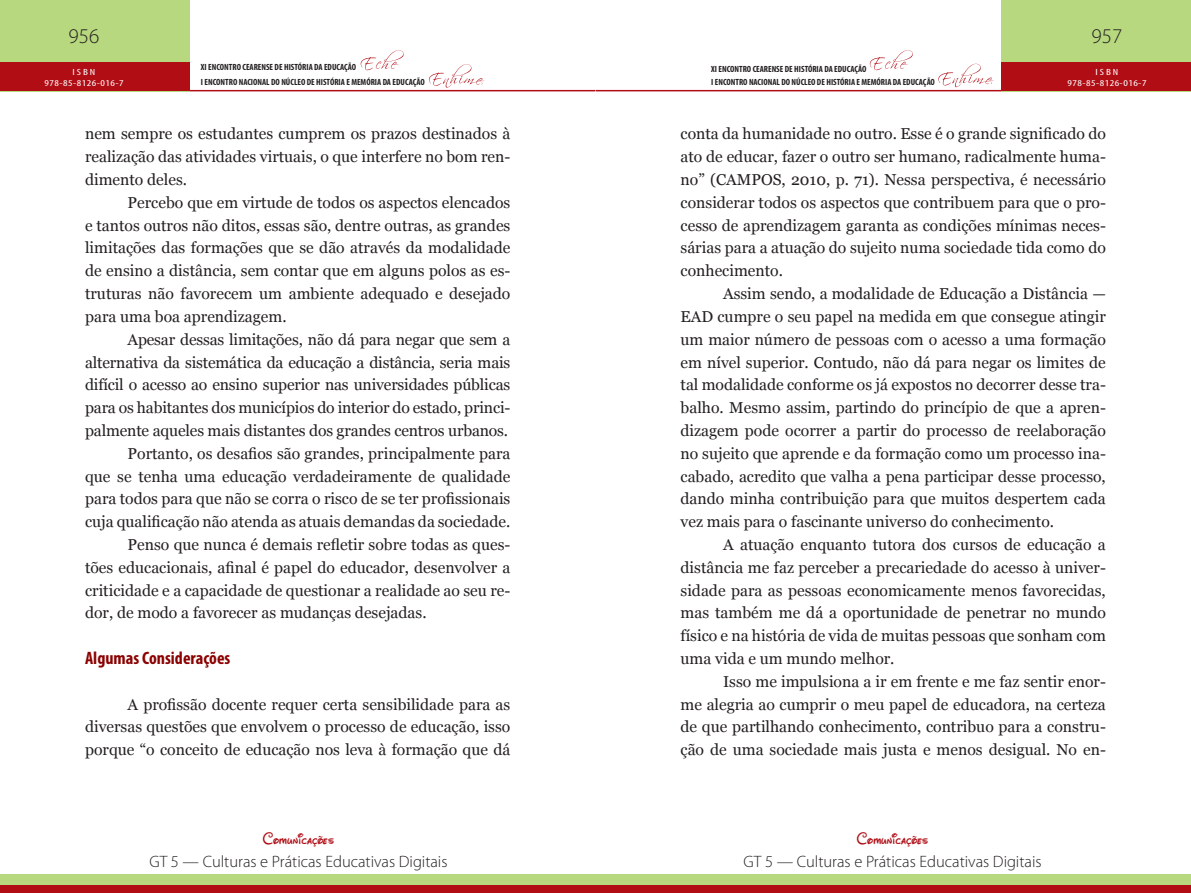
<style>
.page{position:relative;width:1191px;height:893px;background:#fff}
.page>*{position:absolute;margin:0;border:0;box-sizing:border-box;transform-origin:0 0}
.t1{font:300 21px "Myriad Pro";color:#231f20}
.TÍTULO_02{font:700 condensed 18px "Myriad Pro";color:#8b0202}
.t2{font:300 16.5px "Myriad Pro";color:#231f20}
.t3{font:16.5px "Waltograph";letter-spacing:.01em;color:#b00d15}
.t4{font:15.75px/22.8px "Georgia";color:#231f20;text-align:justify}
.t5{font:700 condensed 9px/15px "Myriad Pro";color:#231f20}
.t6{font:condensed 9px/10.8px "Myriad Pro";letter-spacing:.04em;color:#fff;text-align:center;scale:1.3 1}
</style>
<div class="page">
<hr style="left:189px;top:90px;width:406px;height:1px;background:#b00d15">
<hr style="left:595px;top:90px;width:407px;height:1px;background:#b00d15">
<div style="left:0;top:0;width:189px;height:91px;background:#b7d87e"></div>
<div style="left:1001px;top:0;width:190px;height:91px;background:#b7d87e"></div>
<div style="left:0;top:63px;width:189px;height:28px;background:#b00d15"></div>
<div style="left:1001px;top:63px;width:190px;height:28px;background:#b00d15"></div>
<svg style="left:361px;top:50px;width:43px;height:20px"></svg>
<svg style="left:869px;top:50px;width:43px;height:20px"></svg>
<svg style="left:429px;top:64px;width:55px;height:24px"></svg>
<svg style="left:938px;top:64px;width:55px;height:23px"></svg>
<div style="left:0;top:874px;width:595px;height:19px;background:#b7d87e"></div>
<div style="left:595px;top:874px;width:596px;height:19px;background:#b7d87e"></div>
<div style="left:0;top:885px;width:595px;height:8px;background:#b00d15"></div>
<div style="left:595px;top:885px;width:596px;height:8px;background:#b00d15"></div>
<h1 class="t1" style="left:69px;top:24px;width:32px">956</h1>
<h1 class="t1" style="left:1091px;top:24px;width:32px">957</h1>
<p class="t5" style="left:201px;top:60px;width:225px">XI ENCONTRO CEARENSE DE HISTÓRIA DA EDUCAÇÃO<br>I ENCONTRO NACIONAL DO NÚCLEO DE HISTÓRIA E MEMÓRIA DA EDUCAÇÃO</p>
<p class="t5" style="left:711px;top:62px;width:225px;line-height:13.2px">XI ENCONTRO CEARENSE DE HISTÓRIA DA EDUCAÇÃO<br>I ENCONTRO NACIONAL DO NÚCLEO DE HISTÓRIA E MEMÓRIA DA EDUCAÇÃO</p>
<p class="t6" style="left:44px;top:66px;width:62px">ISBN<br>978-85-8126-016-7</p>
<p class="t6" style="left:1067px;top:66px;width:62px">ISBN<br>978-85-8126-016-7</p>
<p class="t4" style="left:85px;top:123px;width:427px">nem sempre os estudantes cumprem os prazos destinados à realização das atividades virtuais, o que interfere no bom ren&shy;dimento deles.</p>
<p class="t4" style="left:85px;top:191px;width:427px;text-indent:43px">Percebo que em virtude de todos os aspectos elencados e tantos outros não ditos, essas são, dentre outras, as grandes limitações das formações que se dão através da modalidade de ensino a distância, sem contar que em alguns polos as es&shy;truturas não favorecem um ambiente adequado e desejado para uma boa aprendizagem.</p>
<p class="t4" style="left:85px;top:328px;width:427px;text-indent:43px">Apesar dessas limitações, não dá para negar que sem a alternativa da sistemática da educação a distância, seria mais difícil o acesso ao ensino superior nas universidades públicas para os habitantes dos municípios do interior do estado, princi&shy;palmente aqueles mais distantes dos grandes centros urbanos.</p>
<p class="t4" style="left:85px;top:442px;width:427px;text-indent:43px">Portanto, os desafios são grandes, principalmente para que se tenha uma educação verdadeiramente de qualidade para todos para que não se corra o risco de se ter profissionais cuja qualificação não atenda as atuais demandas da sociedade.</p>
<p class="t4" style="left:85px;top:533px;width:427px;text-indent:43px">Penso que nunca é demais refletir sobre todas as ques&shy;tões educacionais, afinal é papel do educador, desenvolver a criticidade e a capacidade de questionar a realidade ao seu re&shy;dor, de modo a favorecer as mudanças desejadas.</p>
<p class="TÍTULO_02" style="left:85px;top:647px;width:147px">Algumas Considerações</p>
<p class="t4" style="left:85px;top:693px;width:427px;text-indent:43px">A profissão docente requer certa sensibilidade para as diversas questões que envolvem o processo de educação, isso porque “o conceito de educação nos leva à formação que dá</p>
<p class="t3" style="left:263px;top:826px;width:73px">Comunicações</p>
<p class="t2" style="left:149px;top:852px;width:300px">GT 5 — Culturas e Práticas Educativas Digitais</p>
<p class="t4" style="left:680px;top:123px;width:427px">conta da humanidade no outro. Esse é o grande significado do ato de educar, fazer o outro ser humano, radicalmente huma&shy;no” (CAMPOS, 2010, p. 71). Nessa perspectiva, é necessário considerar todos os aspectos que contribuem para que o pro&shy;cesso de aprendizagem garanta as condições mínimas neces&shy;sárias para a atuação do sujeito numa sociedade tida como do conhecimento.</p>
<p class="t4" style="left:680px;top:283px;width:427px;text-indent:43px">Assim sendo, a modalidade de Educação a Distância — EAD cumpre o seu papel na medida em que consegue atingir um maior número de pessoas com o acesso a uma formação em nível superior. Contudo, não dá para negar os limites de tal modalidade conforme os já expostos no decorrer desse tra&shy;balho. Mesmo assim, partindo do princípio de que a apren&shy;dizagem pode ocorrer a partir do processo de reelaboração no sujeito que aprende e da formação como um processo ina&shy;cabado, acredito que valha a pena participar desse processo, dando minha contribuição para que muitos despertem cada vez mais para o fascinante universo do conhecimento.</p>
<p class="t4" style="left:680px;top:533px;width:427px;text-indent:43px">A atuação enquanto tutora dos cursos de educação a distância me faz perceber a precariedade do acesso à univer&shy;sidade para as pessoas economicamente menos favorecidas, mas também me dá a oportunidade de penetrar no mundo físico e na história de vida de muitas pessoas que sonham com uma vida e um mundo melhor.</p>
<p class="t4" style="left:680px;top:670px;width:427px;text-indent:43px">Isso me impulsiona a ir em frente e me faz sentir enor&shy;me alegria ao cumprir o meu papel de educadora, na certeza de que partilhando conhecimento, contribuo para a constru&shy;ção de uma sociedade mais justa e menos desigual. No en-</p>
<p class="t3" style="left:857px;top:826px;width:73px">Comunicações</p>
<p class="t2" style="left:743px;top:852px;width:300px">GT 5 — Culturas e Práticas Educativas Digitais</p>
</div>
